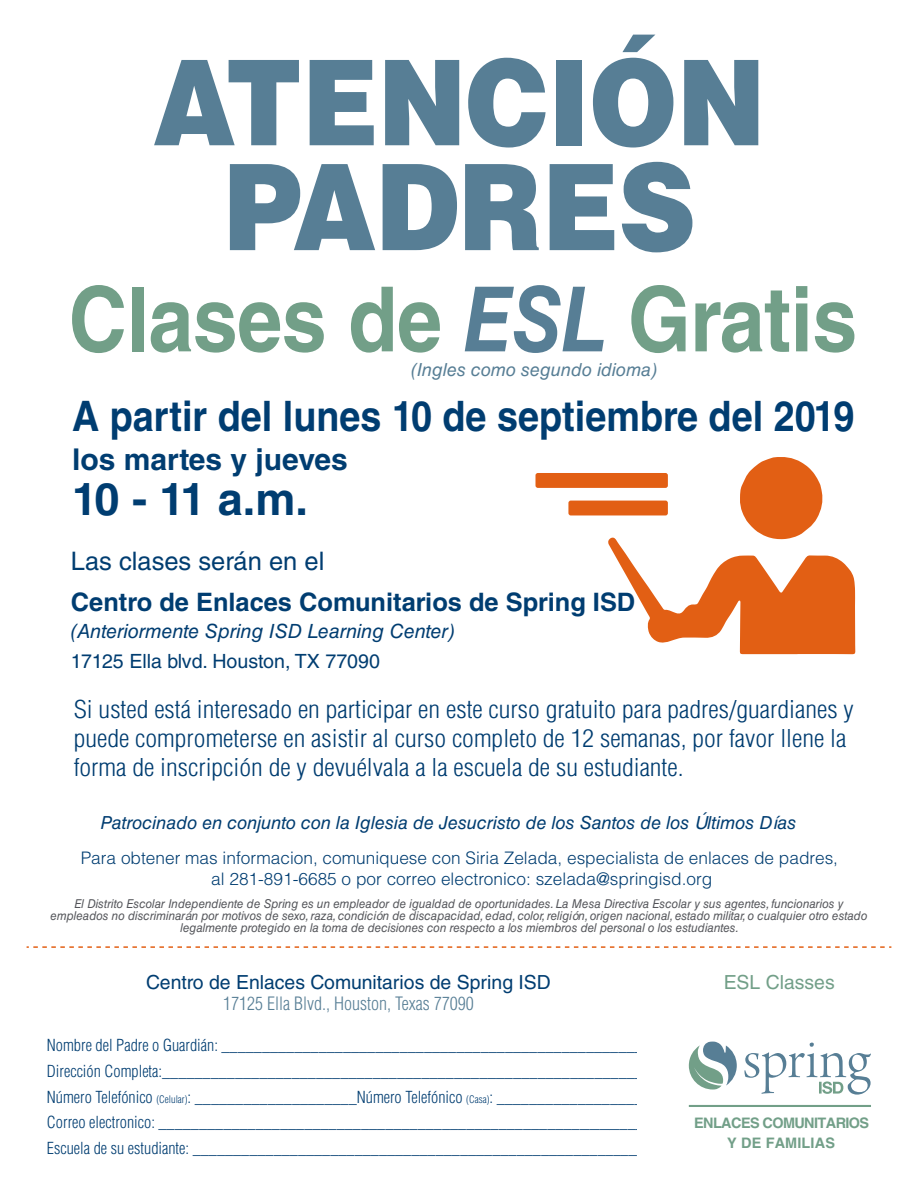
<style>
.page{position:relative;width:918px;height:1188px;background:#fff}
.page>*{position:absolute;margin:0;border:0;box-sizing:border-box;transform-origin:0 0}
.t1{font:700 90px "Helvetica LT Std";letter-spacing:-.005em;color:#729f88;scale:.9 1}
.t2{font:700 45px "Helvetica LT Std";color:#003d71}
.t3{font:700 42px "Helvetica LT Std";color:#003d71;scale:.9 1}
.t4{font:700 30px "Helvetica LT Std";color:#003d71}
.t5{font:25.5px "Helvetica LT Std";color:#003d71}
.t6{font:700 25.35px "Helvetica LT Std";color:#003d71}
.t7{font:300 condensed 24px/28.8px "Helvetica LT Std";color:#003d71;scale:1.1 1}
.t8{font:italic 19.65px "Helvetica LT Std";color:#003d71}
.t9{font:19.65px "Helvetica LT Std";color:#003d71}
.t10{font:19.35px "Helvetica LT Std";color:#003d71}
.t11{font:19.35px "Helvetica LT Std";color:#729f88}
.t12{font:italic 18px "Helvetica LT Std";color:#003d71}
.t13{font:300 condensed 18px "Helvetica LT Std";color:#577e95}
.t14{font:italic 18px "Helvetica LT Std";color:#577e95}
.t15{font:300 17.25px/20.7px "Helvetica LT Std";color:#003d71;text-align:center}
.t16{font:300 condensed 16.2px/25.7px "Helvetica LT Std";color:#003d71}
.t17{font:700 14.55px/20px "Helvetica LT Std";letter-spacing:-.04em;color:#729f88;text-align:center}
.t18{font:italic 12.15px/12.1px "Helvetica LT Std";color:#54555a;text-align:center;scale:.95 1}
.s1{font-style:italic;color:#577e95}
.s2{font-size:10.2px}
</style>
<div class="page">
<svg style="left:27px;top:946px;width:864px;height:2px"></svg>
<svg style="left:607px;top:457px;width:248px;height:197px"></svg>
<div style="left:536px;top:473px;width:132px;height:15px;background:#e25f14;border-radius:2px"></div>
<div style="left:568px;top:501px;width:100px;height:14px;background:#e25f14;border-radius:2px"></div>
<svg style="left:154px;top:60px;width:145px;height:85px"></svg>
<svg style="left:310px;top:60px;width:64px;height:85px"></svg>
<svg style="left:385px;top:60px;width:74px;height:85px"></svg>
<svg style="left:468px;top:58px;width:78px;height:90px"></svg>
<div style="left:556px;top:60px;width:25px;height:85px;background:#577e95"></div>
<svg style="left:593px;top:35px;width:80px;height:113px"></svg>
<svg style="left:684px;top:60px;width:74px;height:85px"></svg>
<svg style="left:230px;top:164px;width:145px;height:86px"></svg>
<svg style="left:383px;top:164px;width:74px;height:86px"></svg>
<svg style="left:465px;top:164px;width:74px;height:86px"></svg>
<svg style="left:550px;top:164px;width:64px;height:86px"></svg>
<svg style="left:622px;top:162px;width:70px;height:90px"></svg>
<svg style="left:689px;top:1042px;width:48px;height:48px"></svg>
<svg style="left:744px;top:1043px;width:127px;height:52px"></svg>
<hr style="left:689px;top:1105px;width:182px;height:2px;background:#729f88">
<h1 class="t1" style="left:69px;top:265px;width:878px">Clases de <span class="s1">ESL</span> Gratis</h1>
<p class="t14" style="left:411px;top:359px;width:248px">(Ingles como segundo idioma)</p>
<h3 class="t3" style="left:72px;top:391px;width:871px">A partir del lunes 10 de septiembre del 2019</h3>
<h3 class="t4" style="left:72px;top:441px;width:277px">los martes y jueves</h3>
<h2 class="t2" style="left:72px;top:472px;width:237px">10 - 11 a.m.</h2>
<h3 class="t5" style="left:71px;top:547px;width:255px">Las clases serán en el</h3>
<h3 class="t6" style="left:71px;top:587px;width:566px">Centro de Enlaces Comunitarios de Spring ISD</h3>
<p class="t8" style="left:71px;top:620px;width:385px">(Anteriormente Spring ISD Learning Center)</p>
<p class="t9" style="left:71px;top:650px;width:311px">17125 Ella blvd. Houston, TX 77090</p>
<h3 class="t7" style="left:74px;top:695px;width:711px">Si usted está interesado en participar en este curso gratuito para padres/guardianes y puede comprometerse en asistir al curso completo de 12 semanas, por favor llene la forma de inscripción de y devuélvala a la escuela de su estudiante.</h3>
<p class="t12" style="left:101px;top:812px;width:697px">Patrocinado en conjunto con la Iglesia de Jesucristo de los Santos de los Últimos Días</p>
<p class="t15" style="left:81px;top:848px;width:759px">Para obtener mas informacion, comuniquese con Siria Zelada, especialista de enlaces de padres, al 281-891-6685 o por correo electronico: szelada@springisd.org</p>
<p class="t18" style="left:51px;top:897px;width:861px">El Distrito Escolar Independiente de Spring es un empleador de igualdad de oportunidades. La Mesa Directiva Escolar y sus agentes, funcionarios y empleados no discriminarán por motivos de sexo, raza, condición de discapacidad, edad, color, religión, origen nacional, estado militar, o cualquier otro estado legalmente protegido en la toma de decisiones con respecto a los miembros del personal o los estudiantes.</p>
<p class="t10" style="left:146px;top:971px;width:406px">Centro de Enlaces Comunitarios de Spring ISD</p>
<p class="t11" style="left:724px;top:971px;width:113px">ESL Classes</p>
<p class="t13" style="left:223px;top:993px;width:252px">17125 Ella Blvd., Houston, Texas 77090</p>
<p class="t16" style="left:47px;top:1033px;width:599px">Nombre del Padre o Guardián: ____________________________________________________ Dirección Completa:___________________________________________________________ Número Telefónico <span class="s2">(Celular)</span>: ____________________Número Telefónico <span class="s2">(Casa)</span>: __________________ Correo electronico: ___________________________________________________________ Escuela de su estudiante: ________________________________________________________</p>
<p class="t17" style="left:694px;top:1113px;width:177px">ENLACES COMUNITARIOS<br>Y DE FAMILIAS</p>
</div>
